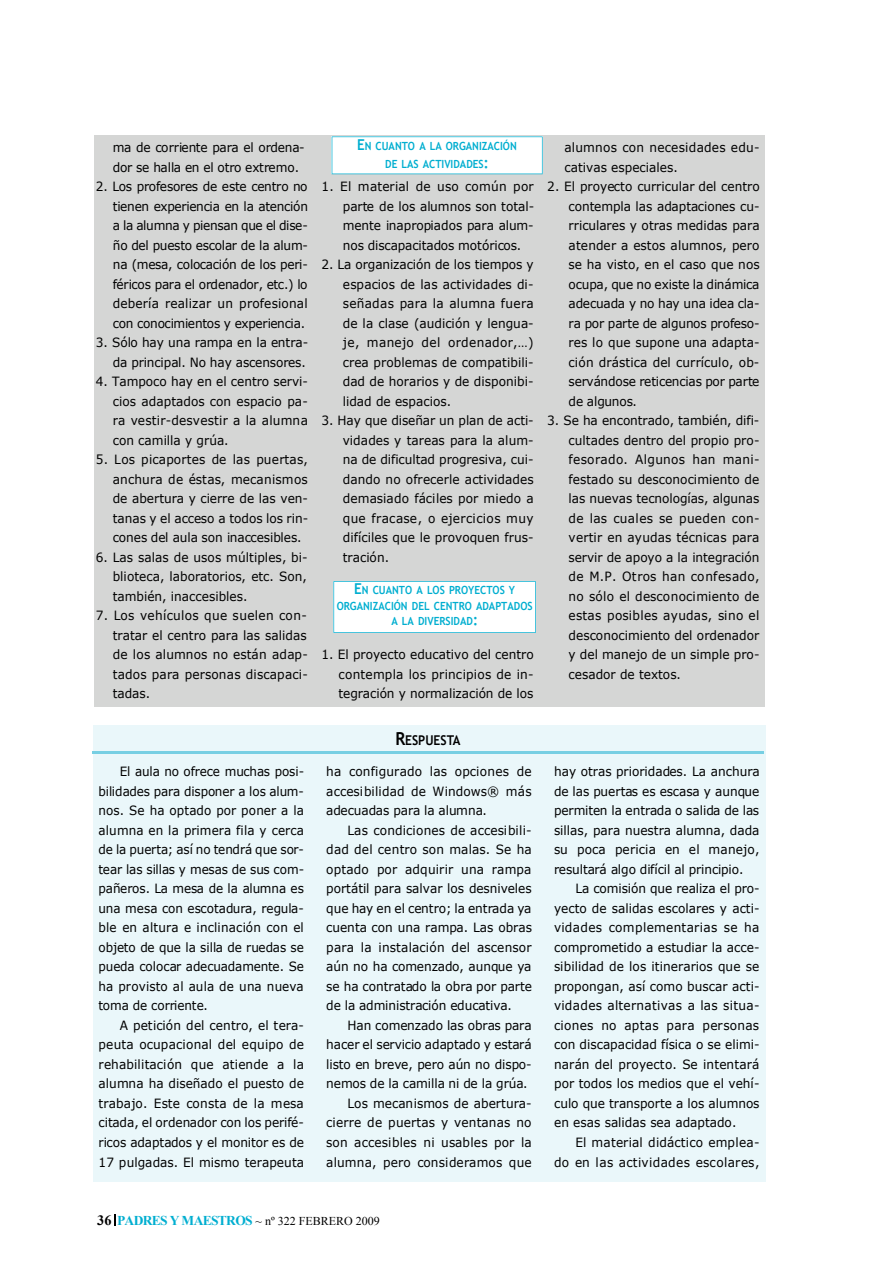
<style>
.page{position:relative;width:893px;height:1263px;background:#fff}
.page>*{position:absolute;margin:0;border:0;box-sizing:border-box;transform-origin:0 0}
.t1{font:700 13.5px "Trebuchet MS";color:#000;scale:.9 1}
.t2{font:12.75px/19.5px "Verdana";color:#000;text-align:justify;scale:.95 1}
.t3{font:12.75px/19.5px "Verdana";color:#000;text-align:justify;scale:.94 1}
.t4{font:12.75px/19.5px "Verdana";letter-spacing:.025em;color:#000;text-align:right;scale:.95 1}
.t5{font:12.75px "Verdana";letter-spacing:.02em;color:#000;scale:.95 1}
.t6{font:12px "Times New Roman";color:#000}
.t7{font:700 11.25px/15.1px "Trebuchet MS";color:#00aed0;text-align:center;scale:.9 1}
.s1{font-size:15px}
.s2{font-size:18px}
.s3{font-weight:700;font-size:14.25px}
.s4{font-weight:700;font-size:13.5px;color:#00aed0}
</style>
<div class="page">
<svg style="left:114px;top:1214px;width:2px;height:12px"></svg>
<div style="left:93px;top:725px;width:672px;height:457px;background:#eaf7fa"></div>
<div style="left:94px;top:135px;width:671px;height:572px;background:#d5d6d5"></div>
<hr style="left:92px;top:751px;width:672px;height:3px;background:#77cfe3">
<svg style="left:332px;top:136px;width:211px;height:38px;background:#f5fcfd"></svg>
<div style="left:333px;top:581px;width:203px;height:52px;background:#fff"></div>
<p class="t2" style="left:113px;top:137px;width:204px">ma de corriente para el ordena&shy;dor se halla en el otro extremo.</p>
<p class="t2" style="left:113px;top:176px;width:207px;text-indent:-17px">2. Los profesores de este centro no tienen experiencia en la atención a la alumna y piensan que el dise&shy;ño del puesto escolar de la alum&shy;na (mesa, colocación de los peri&shy;féricos para el ordenador, etc.) lo debería realizar un profesional con conocimientos y experiencia.</p>
<p class="t2" style="left:96px;top:333px;width:225px;text-align:right">3. Sólo hay una rampa en la entra&shy;da principal. No hay ascensores.</p>
<p class="t2" style="left:113px;top:371px;width:207px;text-indent:-17px">4. Tampoco hay en el centro servi&shy;cios adaptados con espacio pa&shy;ra vestir-desvestir a la alumna con camilla y grúa.</p>
<p class="t2" style="left:113px;top:450px;width:207px;text-indent:-17px">5. Los picaportes de las puertas, anchura de éstas, mecanismos de abertura y cierre de las ven&shy;tanas y el acceso a todos los rin&shy;cones del aula son inaccesibles.</p>
<p class="t2" style="left:113px;top:547px;width:207px;text-indent:-17px">6. Las salas de usos múltiples, bi&shy;blioteca, laboratorios, etc. Son, también, inaccesibles.</p>
<p class="t2" style="left:113px;top:605px;width:207px;text-indent:-17px">7. Los vehículos que suelen con&shy;tratar el centro para las salidas de los alumnos no están adap&shy;tados para personas discapaci&shy;tadas.</p>
<p class="t3" style="left:99px;top:761px;width:220px;text-indent:21px">El aula no ofrece muchas posi&shy;bilidades para disponer a los alum&shy;nos. Se ha optado por poner a la alumna en la primera fila y cerca de la puerta; así no tendrá que sor&shy;tear las sillas y mesas de sus com&shy;pañeros. La mesa de la alumna es una mesa con escotadura, regula&shy;ble en altura e inclinación con el objeto de que la silla de ruedas se pueda colocar adecuadamente. Se ha provisto al aula de una nueva toma de corriente.</p>
<p class="t2" style="left:99px;top:1015px;width:218px;text-indent:21px">A petición del centro, el tera&shy;peuta ocupacional del equipo de rehabilitación que atiende a la alumna ha diseñado el puesto de trabajo. Este consta de la mesa citada, el ordenador con los perifé&shy;ricos adaptados y el monitor es de 17 pulgadas. El mismo terapeuta</p>
<p class="t7" style="left:357px;top:137px;width:179px;line-height:18px"><span class="s1">E</span>N CUANTO A LA ORGANIZACIÓN<br>DE LAS ACTIVIDADES<span class="s1">:</span></p>
<p class="t2" style="left:343px;top:176px;width:203px;text-indent:-21px">1. El material de uso común por parte de los alumnos son total&shy;mente inapropiados para alum&shy;nos discapacitados motóricos.</p>
<p class="t2" style="left:343px;top:254px;width:203px;text-indent:-21px">2. La organización de los tiempos y espacios de las actividades di&shy;señadas para la alumna fuera de la clase (audición y lengua&shy;je, manejo del ordenador,…) crea problemas de compatibili&shy;dad de horarios y de disponibi&shy;lidad de espacios.</p>
<p class="t2" style="left:343px;top:410px;width:203px;text-indent:-21px">3. Hay que diseñar un plan de acti&shy;vidades y tareas para la alum&shy;na de dificultad progresiva, cui&shy;dando no ofrecerle actividades demasiado fáciles por miedo a que fracase, o ejercicios muy difíciles que le provoquen frus&shy;tración.</p>
<p class="t7" style="left:337px;top:583px;width:219px"><span class="s1">E</span>N CUANTO A LOS PROYECTOS Y<br>ORGANIZACIÓN DEL CENTRO ADAPTADOS<br>A LA DIVERSIDAD<span class="s1">:</span></p>
<p class="t2" style="left:338px;top:644px;width:207px;text-indent:-17px">1. El proyecto educativo del centro contempla los principios de in&shy;tegración y normalización de los</p>
<p class="t1" style="left:395px;top:732px;width:74px"><span class="s2">R</span>ESPUESTA</p>
<p class="t2" style="left:326px;top:761px;width:218px">ha configurado las opciones de accesibilidad de Windows® más adecuadas para la alumna.</p>
<p class="t2" style="left:326px;top:820px;width:218px;text-indent:21px">Las condiciones de accesibili&shy;dad del centro son malas. Se ha optado por adquirir una rampa portátil para salvar los desniveles que hay en el centro; la entrada ya cuenta con una rampa. Las obras para la instalación del ascensor aún no ha comenzado, aunque ya se ha contratado la obra por parte de la administración educativa.</p>
<p class="t2" style="left:347px;top:1015px;width:195px">Han comenzado las obras para</p>
<p class="t2" style="left:326px;top:1035px;width:218px">hacer el servicio adaptado y estará</p>
<p class="t2" style="left:326px;top:1054px;width:218px">listo en breve, pero aún no dispo-</p>
<p class="t2" style="left:326px;top:1073px;width:213px">nemos de la camilla ni de la grúa.</p>
<p class="t2" style="left:347px;top:1093px;width:195px">Los mecanismos de abertura-</p>
<p class="t5" style="left:326px;top:1114px;width:218px">cierre de puertas y ventanas no</p>
<p class="t2" style="left:326px;top:1132px;width:218px">son accesibles ni usables por la</p>
<p class="t2" style="left:326px;top:1152px;width:218px">alumna, pero consideramos que</p>
<p class="t2" style="left:564px;top:137px;width:207px">alumnos con necesidades edu&shy;cativas especiales.</p>
<p class="t2" style="left:568px;top:176px;width:203px;text-indent:-21px">2. El proyecto curricular del centro contempla las adaptaciones cu&shy;rriculares y otras medidas para atender a estos alumnos, pero se ha visto, en el caso que nos ocupa, que no existe la dinámica adecuada y no hay una idea cla&shy;ra por parte de algunos profeso&shy;res lo que supone una adapta&shy;ción drástica del currículo, ob&shy;servándose reticencias por parte de algunos.</p>
<p class="t2" style="left:568px;top:410px;width:202px;text-indent:-21px">3. Se ha encontrado, también, difi&shy;cultades dentro del propio pro&shy;fesorado. Algunos han mani&shy;festado su desconocimiento de las nuevas tecnologías, algunas de las cuales se pueden con&shy;vertir en ayudas técnicas para servir de apoyo a la integración de M.P. Otros han confesado, no sólo el desconocimiento de estas posibles ayudas, sino el desconocimiento del ordenador y del manejo de un simple pro&shy;cesador de textos.</p>
<p class="t2" style="left:554px;top:761px;width:218px">hay otras prioridades. La anchura de las puertas es escasa y aunque permiten la entrada o salida de las sillas, para nuestra alumna, dada su poca pericia en el manejo, resultará algo difícil al principio.</p>
<p class="t2" style="left:554px;top:878px;width:218px;text-indent:21px">La comisión que realiza el pro&shy;yecto de salidas escolares y acti&shy;vidades complementarias se ha comprometido a estudiar la acce&shy;sibilidad de los itinerarios que se propongan, así como buscar acti&shy;vidades alternativas a las situa&shy;ciones no aptas para personas con discapacidad física o se elimi&shy;narán del proyecto. Se intentará por todos los medios que el vehí&shy;culo que transporte a los alumnos en esas salidas sea adaptado.</p>
<p class="t4" style="left:554px;top:1132px;width:218px">El material didáctico emplea-<br>do en las actividades escolares,</p>
<p class="t6" style="left:97px;top:1214px;width:284px"><span class="s3">36</span> <span class="s4">PADRES YMAESTROS</span> ~ nº 322 FEBRERO 2009</p>
</div>
